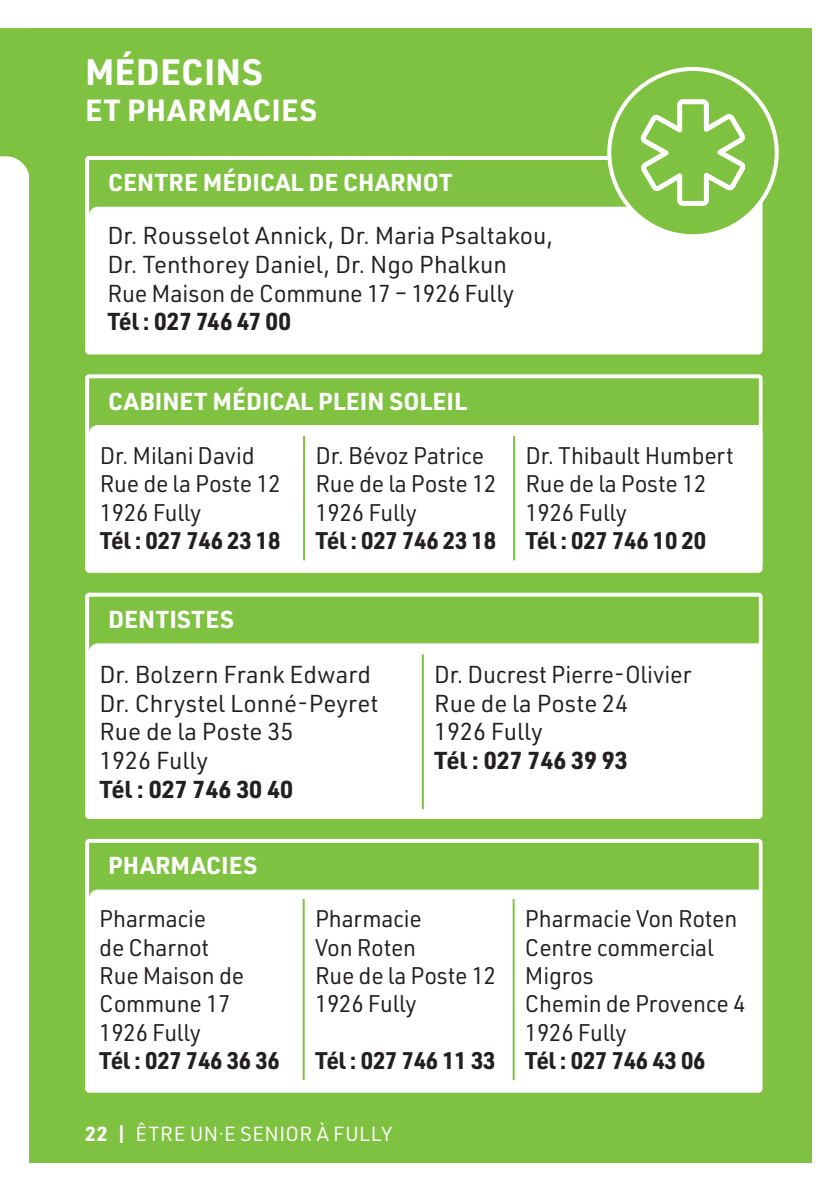
<style>
.page{position:relative;width:840px;height:1191px;background:#fff}
.page>*{position:absolute;margin:0;border:0;box-sizing:border-box;transform-origin:0 0}
.t1{font:700 36px "URWDIN";letter-spacing:.01em;color:#fff}
.t2{font:700 30px "URWDIN";letter-spacing:.03em;color:#fff}
.t3{font:24px/28.8px "URWDIN";color:#231f20}
.t4{font:700 24px "URWDIN";color:#fff}
.t5{font:700 24px "URWDIN";color:#231f20}
.t6{font:23.6px/28.4px "URWDIN";letter-spacing:-.01em;color:#231f20}
.t7{font:700 23.6px "URWDIN";letter-spacing:-.01em;color:#231f20}
.t8{font:20px "URWDIN";letter-spacing:.025em;color:#fff}
.s1{font-weight:700}
</style>
<div class="page">
<div style="left:29px;top:28px;width:782px;height:1134px;background:#7fc241"></div>
<svg style="left:0;top:28px;width:29px;height:147px;background:#8cc854"></svg>
<div style="left:87px;top:158px;width:673px;height:194px;background:#fff;border-radius:2px"></div>
<div style="left:85px;top:156px;width:677px;height:198px;border:4px solid #fff;border-radius:2px"></div>
<div style="left:609px;top:69px;width:167px;height:167px;background:#7fc241;border-radius:50%"></div>
<div style="left:607px;top:67px;width:171px;height:171px;border:4px solid #fff;border-radius:50%"></div>
<svg style="left:89px;top:99px;width:669px;height:115px"></svg>
<div style="left:87px;top:376px;width:673px;height:195px;background:#fff;border-radius:2px"></div>
<div style="left:85px;top:374px;width:677px;height:199px;border:4px solid #fff;border-radius:2px"></div>
<svg style="left:89px;top:378px;width:669px;height:54px;background:#90ca5a"></svg>
<svg style="left:89px;top:437px;width:670px;height:123px"></svg>
<hr style="left:303px;top:436px;width:2px;height:124px;background:#7fc241">
<hr style="left:513px;top:436px;width:2px;height:124px;background:#7fc241">
<div style="left:85px;top:592px;width:677px;height:227px;border:4px solid #fff;border-radius:2px"></div>
<svg style="left:89px;top:596px;width:669px;height:55px"></svg>
<div style="left:89px;top:655px;width:668px;height:154px;background:#fff"></div>
<hr style="left:421px;top:654px;width:2px;height:155px;background:#7fc241">
<div style="left:86px;top:652px;width:674px;height:162px;border:2px solid #fff"></div>
<div style="left:87px;top:841px;width:673px;height:249px;background:#fff;border-radius:2px"></div>
<div style="left:85px;top:839px;width:677px;height:253px;border:4px solid #fff;border-radius:2px"></div>
<svg style="left:89px;top:843px;width:669px;height:54px;background:#90ca5a"></svg>
<svg style="left:88px;top:899px;width:671px;height:181px"></svg>
<hr style="left:302px;top:899px;width:2px;height:181px;background:#7fc241">
<hr style="left:512px;top:899px;width:2px;height:181px;background:#7fc241">
<h1 class="t1" style="left:85px;top:48px;width:179px">MÉDECINS</h1>
<p class="t2" style="left:85px;top:90px;width:233px">ET PHARMACIES</p>
<p class="t4" style="left:108px;top:166px;width:345px">CENTRE MÉDICAL DE CHARNOT</p>
<p class="t3" style="left:107px;top:220px;width:447px">Dr. Rousselot Annick, Dr. Maria Psaltakou,<br>Dr. Tenthorey Daniel, Dr. Ngo Phalkun<br>Rue Maison de Commune 17 – 1926 Fully</p>
<p class="t5" style="left:107px;top:305px;width:185px">Tél : 027 746 47 00</p>
<p class="t4" style="left:108px;top:384px;width:360px">CABINET MÉDICAL PLEIN SOLEIL</p>
<p class="t6" style="left:100px;top:441px;width:182px">Dr. Milani David<br>Rue de la Poste 12<br>1926 Fully</p>
<p class="t7" style="left:100px;top:524px;width:182px">Tél : 027 746 23 18</p>
<p class="t6" style="left:315px;top:441px;width:182px">Dr. Bévoz Patrice<br>Rue de la Poste 12<br>1926 Fully</p>
<p class="t7" style="left:315px;top:524px;width:182px">Tél : 027 746 23 18</p>
<p class="t6" style="left:525px;top:441px;width:210px">Dr. Thibault Humbert<br>Rue de la Poste 12<br>1926 Fully</p>
<p class="t7" style="left:525px;top:524px;width:182px">Tél : 027 746 10 20</p>
<p class="t4" style="left:108px;top:603px;width:127px">DENTISTES</p>
<p class="t3" style="left:99px;top:659px;width:280px">Dr. Bolzern Frank Edward<br>Dr. Chrystel Lonné-Peyret<br>Rue de la Poste 35<br>1926 Fully</p>
<p class="t5" style="left:99px;top:773px;width:195px">Tél : 027 746 30 40</p>
<p class="t3" style="left:434px;top:659px;width:258px">Dr. Ducrest Pierre-Olivier<br>Rue de la Poste 24<br>1926 Fully</p>
<p class="t5" style="left:434px;top:744px;width:195px">Tél : 027 746 39 93</p>
<p class="t4" style="left:108px;top:849px;width:150px">PHARMACIES</p>
<p class="t6" style="left:99px;top:904px;width:146px">Pharmacie<br>de Charnot<br>Rue Maison de<br>Commune 17<br>1926 Fully</p>
<p class="t7" style="left:99px;top:1044px;width:182px">Tél : 027 746 36 36</p>
<p class="t6" style="left:315px;top:904px;width:182px">Pharmacie<br>Von Roten<br>Rue de la Poste 12<br>1926 Fully</p>
<p class="t7" style="left:315px;top:1044px;width:182px">Tél : 027 746 11 33</p>
<p class="t8" style="left:85px;top:1120px;width:308px"><span class="s1">22 |</span> ÊTRE UN·E SENIOR À FULLY</p>
<p class="t6" style="left:524px;top:904px;width:222px">Pharmacie Von Roten<br>Centre commercial<br>Migros<br>Chemin de Provence 4<br>1926 Fully</p>
<p class="t7" style="left:524px;top:1044px;width:182px">Tél : 027 746 43 06</p>
</div>
